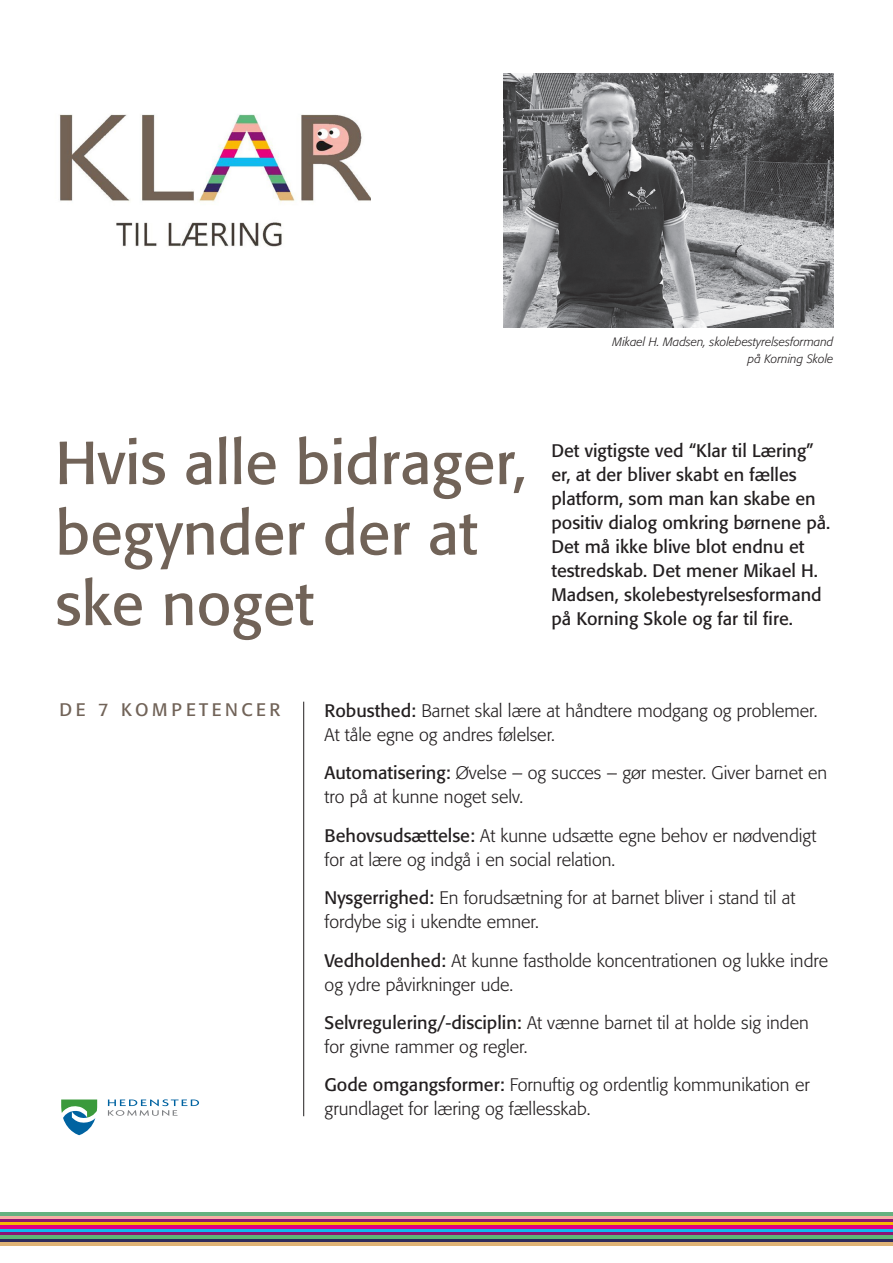
<style>
.page{position:relative;width:893px;height:1263px;background:#fff}
.page>*{position:absolute;margin:0;border:0;box-sizing:border-box;transform-origin:0 0}
.t1{font:60px/70.5px "Formata";color:#716358}
.Rubrik2{font:300 18px/24px "Formata";color:#231f20}
.t2{font:18px/24px "Formata";color:#231f20}
.t3{font:18px "Formata";letter-spacing:.2em;color:#716358}
.t4{font:italic 300 12px/16.5px "Formata";color:#231f20;text-align:right}
.s1{font-weight:400}
</style>
<div class="page">
<img style="left:504px;top:73px;width:329px;height:255px">
<img style="left:60px;top:114px;width:310px;height:133px">
<hr style="left:0;top:1219px;width:893px;height:3px;background:#911472">
<svg style="left:0;top:1215px;width:893px;height:4px;background:#d0af9b"></svg>
<hr style="left:0;top:1212px;width:893px;height:3px;background:#64b280">
<svg style="left:0;top:1222px;width:893px;height:4px;background:#f18a23"></svg>
<hr style="left:0;top:1226px;width:893px;height:3px;background:#e20080">
<hr style="left:0;top:1229px;width:893px;height:3px;background:#10bbf1">
<svg style="left:0;top:1232px;width:893px;height:4px;background:#7f3d75"></svg>
<hr style="left:0;top:1236px;width:893px;height:3px;background:#5eb777">
<hr style="left:0;top:1239px;width:893px;height:3px;background:#2e2a5c">
<hr style="left:0;top:1242px;width:893px;height:4px;background:#dfb376">
<svg style="left:61px;top:1099px;width:36px;height:36px"></svg>
<svg style="left:108px;top:1099px;width:91px;height:17px"></svg>
<hr style="left:303px;top:702px;width:1px;height:414px;background:#231f20">
<p class="t4" style="left:613px;top:334px;width:222px">Mikael H. Madsen, skolebestyrelsesformand på Korning Skole</p>
<p class="t1" style="left:55px;top:427px;width:473px">Hvis alle bidrager, begynder der at ske noget</p>
<p class="t2" style="left:551px;top:439px;width:280px">Det vigtigste ved “Klar til Læring” er, at der bliver skabt en fælles platform, som man kan skabe en positiv dialog omkring børnene på.<br>Det må ikke blive blot endnu et testredskab. Det mener Mikael H.<br>Madsen, skolebestyrelsesformand på Korning Skole og far til fire.</p>
<p class="t3" style="left:60px;top:699px;width:222px">DE 7 KOMPETENCER</p>
<p class="Rubrik2" style="left:325px;top:698px;width:494px"><span class="s1">Robusthed:</span> Barnet skal lære at håndtere modgang og problemer.<br>At tåle egne og andres følelser.</p>
<p class="Rubrik2" style="left:325px;top:761px;width:504px"><span class="s1">Automatisering:</span> Øvelse – og succes – gør mester. Giver barnet en tro på at kunne noget selv.</p>
<p class="Rubrik2" style="left:325px;top:823px;width:493px"><span class="s1">Behovsudsættelse:</span> At kunne udsætte egne behov er nødvendigt for at lære og indgå i en social relation.</p>
<p class="Rubrik2" style="left:325px;top:886px;width:472px"><span class="s1">Nysgerrighed:</span> En forudsætning for at barnet bliver i stand til at fordybe sig i ukendte emner.</p>
<p class="Rubrik2" style="left:325px;top:948px;width:505px"><span class="s1">Vedholdenhed:</span> At kunne fastholde koncentrationen og lukke indre og ydre påvirkninger ude.</p>
<p class="Rubrik2" style="left:325px;top:1011px;width:486px"><span class="s1">Selvregulering/-disciplin:</span> At vænne barnet til at holde sig inden for givne rammer og regler.</p>
<p class="Rubrik2" style="left:325px;top:1073px;width:486px"><span class="s1">Gode omgangsformer:</span> Fornuftig og ordentlig kommunikation er grundlaget for læring og fællesskab.</p>
</div>
